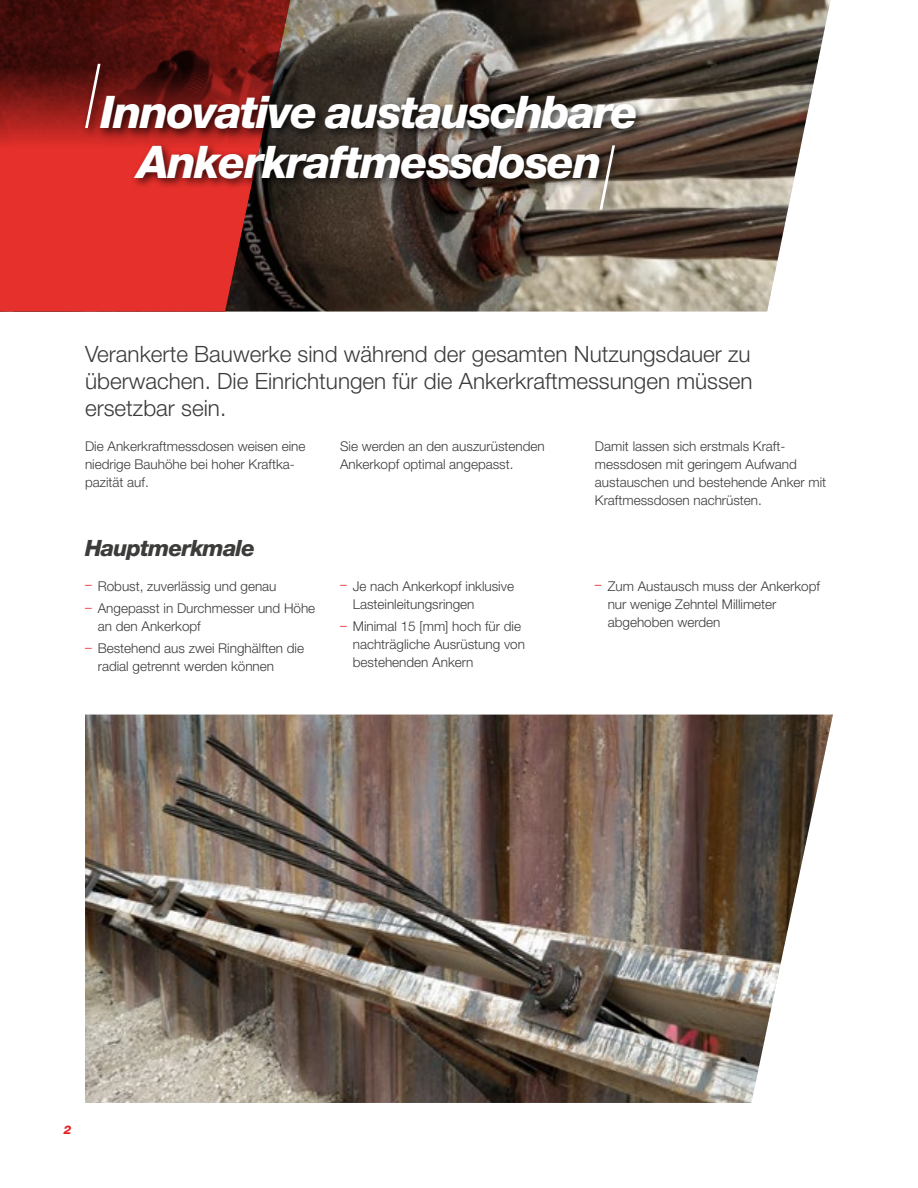
<style>
.page{position:relative;width:918px;height:1188px;background:#fff}
.page>*{position:absolute;margin:0;border:0;box-sizing:border-box;transform-origin:0 0}
.t1{font:italic 800 45px/49.5px "Helvetica Neue LT Pro";letter-spacing:-.035em;color:#fff;text-align:center}
.t2{font:300 22.5px/27px "Helvetica Neue LT Pro";color:#3c3c3b;text-align:justify}
.t3{font:italic 800 22.5px "Helvetica Neue LT Pro";letter-spacing:-.035em;color:#3c3c3b}
.t4{font:300 13.5px/18px "Helvetica Neue LT Pro";color:#3c3c3b}
.t5{font:italic 800 12px "Helvetica Neue LT Pro";color:#e52325}
.s1{color:#e52325}
</style>
<div class="page">
<img style="left:85px;top:715px;width:748px;height:388px">
<img style="left:713px;top:0;width:117px;height:311px">
<svg style="left:293px;top:0;width:420px;height:311px;background:#665a50"></svg>
<svg style="left:0;top:0;width:290px;height:311px;background:#9b221e"></svg>
<div style="left:95px;top:91px;width:552px;height:98px;background:#000;opacity:.75"></div>
<div style="left:80px;top:59px;width:31px;height:80px;background:#000;opacity:.75"></div>
<svg style="left:85px;top:64px;width:16px;height:64px"></svg>
<div style="left:595px;top:141px;width:31px;height:80px;background:#000;opacity:.75"></div>
<svg style="left:600px;top:145px;width:15px;height:65px"></svg>
<h1 class="t1" style="left:101px;top:87px;width:539px">Innovative austauschbare<br>Ankerkraftmessdosen</h1>
<h2 class="t2" style="left:85px;top:340px;width:669px">Verankerte Bauwerke sind während der gesamten Nutzungsdauer zu überwachen. Die Einrichtungen für die Ankerkraftmessungen müssen ersetzbar sein.</h2>
<p class="t4" style="left:85px;top:436px;width:222px">Die Ankerkraftmessdosen weisen eine niedrige Bauhöhe bei hoher Kraftka&shy;pazität auf.</p>
<p class="t4" style="left:340px;top:436px;width:206px">Sie werden an den auszurüstenden<br>Ankerkopf optimal angepasst.</p>
<p class="t4" style="left:595px;top:436px;width:233px">Damit lassen sich erstmals Kraft&shy;messdosen mit geringem Aufwand austauschen und bestehende Anker mit Kraftmessdosen nachrüsten.</p>
<h2 class="t3" style="left:85px;top:534px;width:172px">Hauptmerkmale</h2>
<p class="t4" style="left:85px;top:577px;width:193px"><span class="s1">–</span> Robust, zuverlässig und genau</p>
<p class="t4" style="left:98px;top:599px;width:219px;text-indent:-13px"><span class="s1">–</span> Angepasst in Durchmesser und Höhe an den Ankerkopf</p>
<p class="t4" style="left:98px;top:639px;width:208px;text-indent:-13px"><span class="s1">–</span> Bestehend aus zwei Ringhälften die radial getrennt werden können</p>
<p class="t4" style="left:353px;top:577px;width:163px;text-indent:-13px"><span class="s1">–</span> Je nach Ankerkopf inklusive<br>Lasteinleitungsringen</p>
<p class="t4" style="left:353px;top:617px;width:174px;text-indent:-13px"><span class="s1">–</span> Minimal 15 [mm] hoch für die nachträgliche Ausrüstung von bestehenden Ankern</p>
<p class="t4" style="left:608px;top:577px;width:214px;text-indent:-13px"><span class="s1">–</span> Zum Austausch muss der Ankerkopf nur wenige Zehntel Millimeter abgehoben werden</p>
<p class="t5" style="left:64px;top:1122px;width:9px">2</p>
</div>
